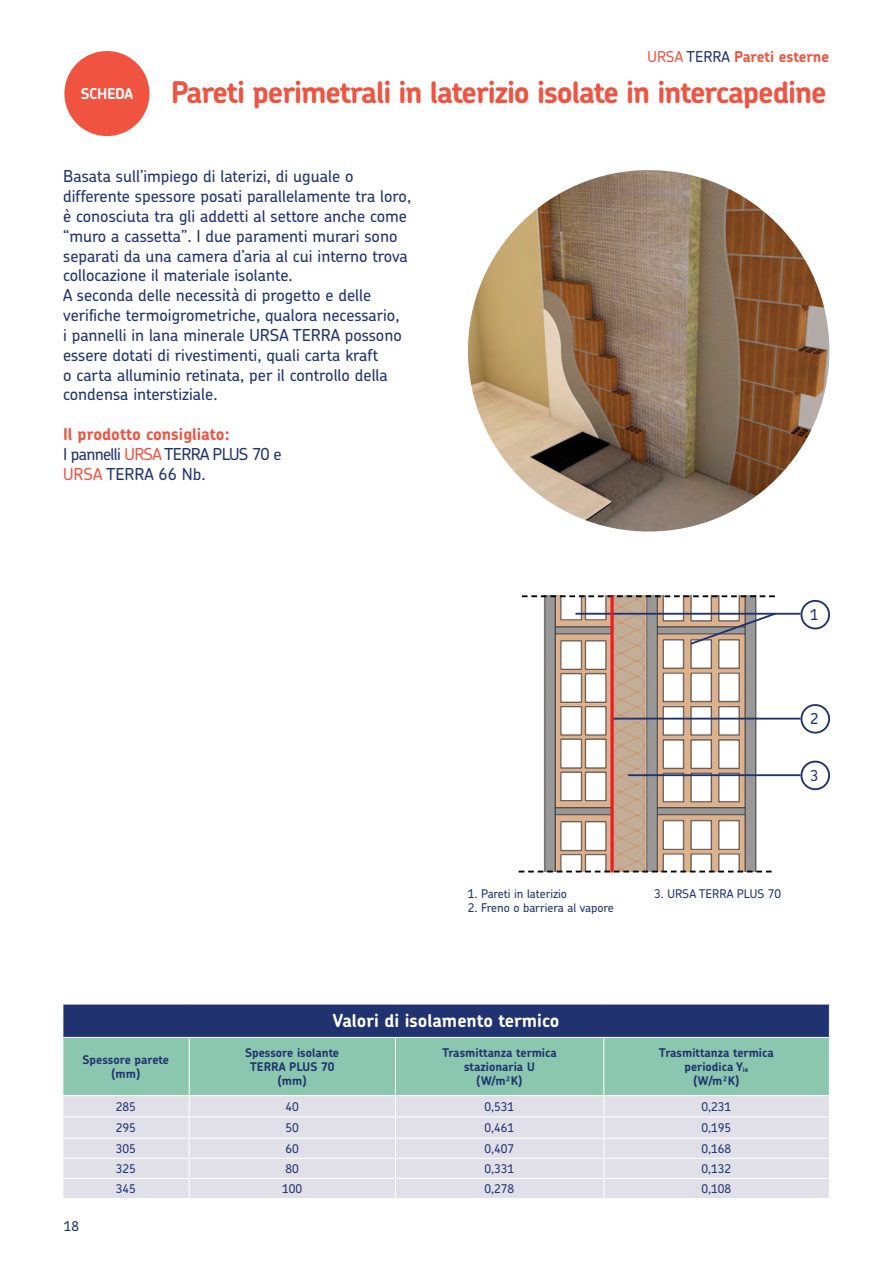
<style>
.page{position:relative;width:893px;height:1263px;background:#fff}
.page>*{position:absolute;margin:0;border:0;box-sizing:border-box;transform-origin:0 0}
.t1{font:700 30px "Chevin Pro";letter-spacing:-.035em;color:#f0533f}
.t2{font:700 18px "Chevin Pro";color:#fff}
.t3{font:500 16.5px/19.8px "Chevin Std";color:#203370}
.t4{font:500 16.5px/19.8px "Chevin Std";letter-spacing:-.04em;color:#203370}
.t5{font:700 16.5px "Chevin Pro";color:#f0533f}
.t6{font:700 15px "Chevin Pro";color:#f0533f}
.t7{font:500 15px "Chevin Std";color:#203370}
.t8{font:500 13.5px "Chevin Std";color:#203370}
.t9{font:500 12px "Chevin Std";color:#203370}
.t10{font:700 12px/14.4px "Chevin Pro";color:#203370;text-align:center}
.s1{font-family:"Chevin Std";font-weight:500}
.s2{font-family:"Chevin Std";font-weight:500;color:#203370}
.s3{font-size:15px;color:#fff}
.s4{color:#f0533f}
.s5{font-size:6.9px}
</style>
<div class="page">
<div style="left:64px;top:51px;width:85px;height:85px;background:#f0533f;border-radius:50%"></div>
<div style="left:63px;top:1004px;width:766px;height:33px;background:#203370"></div>
<svg style="left:63px;top:1037px;width:767px;height:161px;background:#c3d8d5"></svg>
<img style="left:468px;top:170px;width:361px;height:361px;border-radius:181px">
<img style="left:518px;top:595px;width:262px;height:277px">
<div style="left:800px;top:600px;width:30px;height:29px;border:2px solid #203370;border-radius:50%"></div>
<hr style="left:575px;top:613px;width:225px;height:2px;background:#203370">
<hr style="left:612px;top:718px;width:188px;height:1px;background:#203370">
<hr style="left:628px;top:774px;width:172px;height:2px;background:#203370">
<svg style="left:522px;top:595px;width:253px;height:2px"></svg>
<svg style="left:519px;top:871px;width:253px;height:1px"></svg>
<div style="left:800px;top:704px;width:30px;height:30px;border:2px solid #203370;border-radius:50%"></div>
<div style="left:800px;top:761px;width:30px;height:29px;border:2px solid #203370;border-radius:50%"></div>
<svg style="left:689px;top:611px;width:89px;height:35px"></svg>
<hr style="left:610px;top:596px;width:3px;height:276px;background:#ed1d24">
<p class="t6" style="left:648px;top:47px;width:183px"><span class="s1">URSA</span> <span class="s2">TERRA</span> Pareti esterne</p>
<h1 class="t1" style="left:81px;top:73px;width:747px"><span class="s3">SCHEDA</span> Pareti perimetrali in laterizio isolate in intercapedine</h1>
<p class="t3" style="left:63px;top:166px;width:350px">Basata sull’impiego di laterizi, di uguale o differente spessore posati parallelamente tra loro, è conosciuta tra gli addetti al settore anche come “muro a cassetta”. I due paramenti murari sono separati da una camera d’aria al cui interno trova collocazione il materiale isolante.<br>A seconda delle necessità di progetto e delle verifiche termoigrometriche, qualora necessario,<br>i pannelli in lana minerale URSA TERRA possono essere dotati di rivestimenti, quali carta kraft<br>o carta alluminio retinata, per il controllo della condensa interstiziale.</p>
<p class="t5" style="left:63px;top:423px;width:168px">Il prodotto consigliato:</p>
<p class="t4" style="left:63px;top:443px;width:220px">I pannelli <span class="s4">URSA</span> TERRA PLUS 70 e<br><span class="s4">URSA</span> TERRA 66 Nb.</p>
<p class="t7" style="left:810px;top:605px;width:10px">1</p>
<p class="t7" style="left:810px;top:709px;width:10px">2</p>
<p class="t7" style="left:810px;top:765px;width:10px">3</p>
<p class="t9" style="left:468px;top:886px;width:101px">1. Pareti in laterizio</p>
<p class="t9" style="left:468px;top:900px;width:148px">2. Freno o barriera al vapore</p>
<p class="t2" style="left:333px;top:1009px;width:228px">Valori di isolamento termico</p>
<p class="t9" style="left:654px;top:886px;width:129px">3. URSA TERRA PLUS 70</p>
<p class="t10" style="left:83px;top:1052px;width:88px">Spessore parete (mm)</p>
<p class="t10" style="left:245px;top:1045px;width:96px">Spessore isolante<br>TERRA PLUS 70 (mm)</p>
<p class="t10" style="left:442px;top:1045px;width:116px">Trasmittanza termica stazionaria U (W/m²K)</p>
<p class="t10" style="left:659px;top:1045px;width:116px">Trasmittanza termica periodica Y<span class="s5">ie<br></span>(W/m²K)</p>
<p class="t9" style="left:116px;top:1098px;width:22px">285</p>
<p class="t9" style="left:285px;top:1098px;width:15px">40</p>
<p class="t9" style="left:484px;top:1098px;width:31px">0,531</p>
<p class="t9" style="left:701px;top:1098px;width:31px">0,231</p>
<p class="t9" style="left:116px;top:1120px;width:22px">295</p>
<p class="t9" style="left:285px;top:1120px;width:15px">50</p>
<p class="t9" style="left:484px;top:1120px;width:31px">0,461</p>
<p class="t9" style="left:701px;top:1120px;width:31px">0,195</p>
<p class="t9" style="left:116px;top:1140px;width:22px">305</p>
<p class="t9" style="left:285px;top:1140px;width:15px">60</p>
<p class="t9" style="left:484px;top:1140px;width:31px">0,407</p>
<p class="t9" style="left:701px;top:1140px;width:31px">0,168</p>
<p class="t9" style="left:116px;top:1160px;width:22px">325</p>
<p class="t9" style="left:285px;top:1160px;width:15px">80</p>
<p class="t9" style="left:484px;top:1160px;width:31px">0,331</p>
<p class="t9" style="left:701px;top:1160px;width:31px">0,132</p>
<p class="t9" style="left:116px;top:1181px;width:22px">345</p>
<p class="t9" style="left:282px;top:1181px;width:22px">100</p>
<p class="t9" style="left:484px;top:1181px;width:31px">0,278</p>
<p class="t9" style="left:701px;top:1181px;width:31px">0,108</p>
<p class="t8" style="left:64px;top:1217px;width:17px">18</p>
</div>
